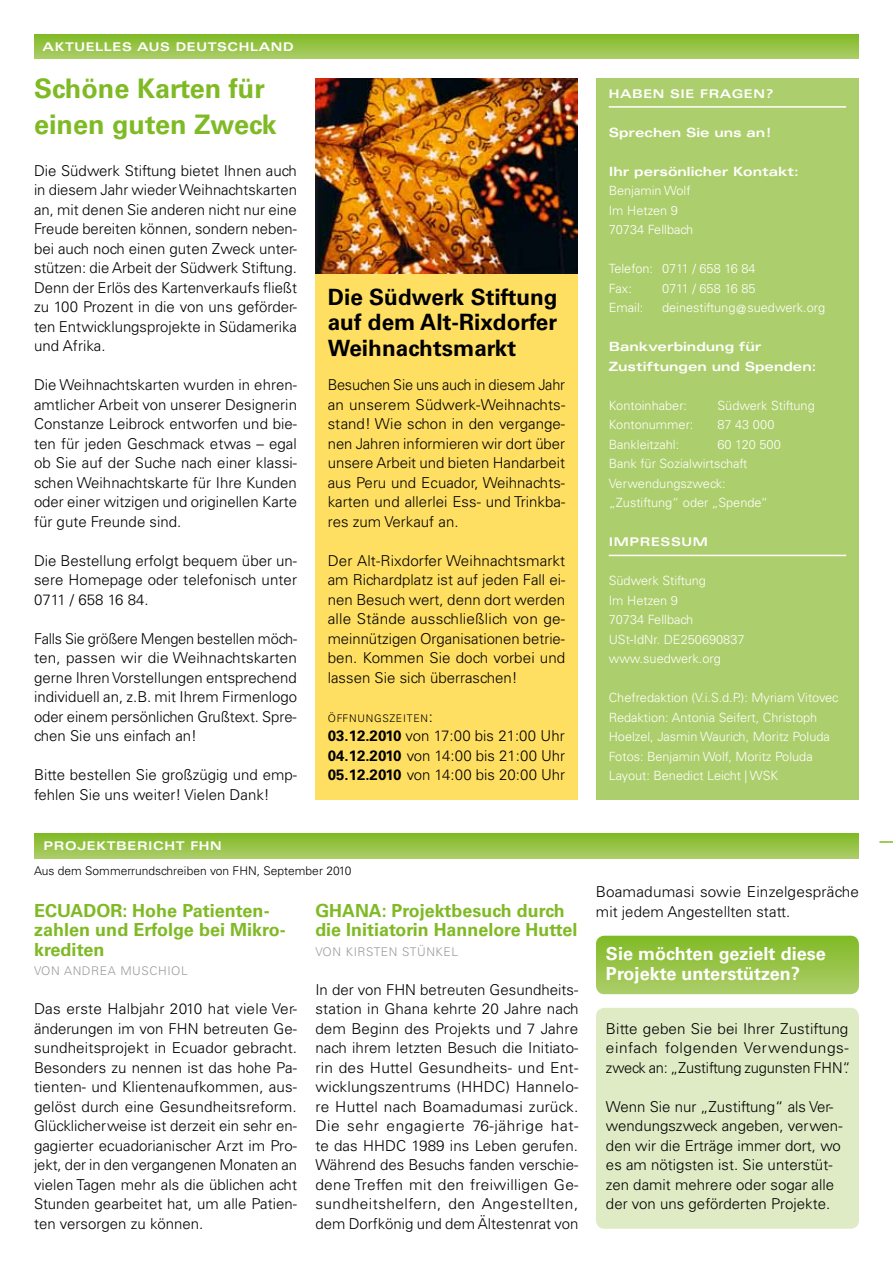
<style>
.page{position:relative;width:893px;height:1263px;background:#fff}
.page>*{position:absolute;margin:0;border:0;box-sizing:border-box;transform-origin:0 0}
.t1{font:700 27px "Univers LT Std";color:#7fba25}
.t2{font:700 22.5px/25.5px "Univers LT Std";color:#000;text-align:justify}
.t3{font:700 18px/19.5px "Univers LT Std";color:#7fba25}
.t4{font:700 18px/19.5px "Univers LT Std";color:#fff}
.t5{font:300 15px/19.5px "Univers LT Std";color:#000;text-align:justify}
.t6{font:300 12.75px/19.5px "Univers LT Std";color:#fff}
.t7{font:700 expanded 12.75px/19.5px "Univers LT Std";color:#fff}
.t8{font:700 expanded 12px "Univers LT Std";letter-spacing:.05em;color:#fff}
.t9{font:300 12px "Univers LT Std";color:#000}
.t10{font:300 12px "Univers LT Std";letter-spacing:.05em;color:#9a9b9b}
.t11{font:300 10.5px "Univers LT Std";letter-spacing:.07em;color:#000}
.s1{font-size:15px}
.s2{font-weight:700}
</style>
<div class="page">
<svg style="left:879px;top:841px;width:14px;height:2px"></svg>
<svg style="left:34px;top:34px;width:825px;height:25px;background:#96c347"></svg>
<div style="left:34px;top:834px;width:825px;height:24px;background:linear-gradient(to bottom,#81ba26,#aacc65)"></div>
<div style="left:596px;top:78px;width:263px;height:722px;background:#adce6c"></div>
<hr style="left:609px;top:555px;width:237px;height:1px;background:#fff">
<hr style="left:609px;top:106px;width:237px;height:2px;background:#fff">
<div style="left:315px;top:164px;width:263px;height:636px;background:#ffdf61"></div>
<img style="left:315px;top:78px;width:263px;height:195px">
<svg style="left:596px;top:936px;width:263px;height:58px;background:#96c348"></svg>
<div style="left:596px;top:1008px;width:263px;height:221px;background:#deebc5;border-radius:9px"></div>
<p class="t8" style="left:43px;top:40px;width:253px">AKTUELLES AUS DEUTSCHLAND</p>
<h1 class="t1" style="left:34px;top:72px;width:232px">Schöne Karten für</h1>
<p class="t8" style="left:609px;top:87px;width:166px">HABEN SIE FRAGEN?</p>
<h1 class="t1" style="left:34px;top:108px;width:244px">einen guten Zweck</h1>
<p class="t5" style="left:34px;top:161px;width:265px">Die Südwerk Stiftung bietet Ihnen auch in diesem Jahr wieder Weihnachtskarten an, mit denen Sie anderen nicht nur eine Freude bereiten können, sondern neben&shy;bei auch noch einen guten Zweck unter&shy;stützen: die Arbeit der Südwerk Stiftung.<br>Denn der Erlös des Kartenverkaufs ießt zu 100 Prozent in die von uns geförder&shy;ten Entwicklungsprojekte in Südamerika und Afrika.</p>
<p class="t5" style="left:34px;top:375px;width:265px">Die Weihnachtskarten wurden in ehren&shy;amtlicher Arbeit von unserer Designerin Constanze Leibrock entworfen und bie&shy;ten für jeden Geschmack etwas – egal ob Sie auf der Suche nach einer klassi&shy;schen Weihnachtskarte für Ihre Kunden oder einer witzigen und originellen Karte für gute Freunde sind.</p>
<p class="t5" style="left:34px;top:551px;width:265px">Die Bestellung erfolgt bequem über un&shy;sere Homepage oder telefonisch unter 0711 / 658 16 84.</p>
<p class="t5" style="left:34px;top:629px;width:265px">Falls Sie größere Mengen bestellen möch&shy;ten, passen wir die Weihnachtskarten gerne Ihren Vorstellungen entsprechend individuell an, z.B. mit Ihrem Firmenlogo oder einem persönlichen Grußtext. Spre&shy;chen Sie uns einfach an!</p>
<p class="t5" style="left:34px;top:765px;width:264px">Bitte bestellen Sie großzügig und emp&shy;fehlen Sie uns weiter! Vielen Dank!</p>
<p class="t7" style="left:609px;top:122px;width:165px">Sprechen Sie uns an!</p>
<p class="t7" style="left:609px;top:161px;width:192px">Ihr persönlicher Kontakt:</p>
<p class="t6" style="left:609px;top:181px;width:86px">Benjamin Wolf<br>Im Hetzen 9<br>70734 Fellbach</p>
<p class="t6" style="left:609px;top:259px;width:148px">Telefon: 0711 / 658 16 84<br>Fax:</p>
<p class="t6" style="left:662px;top:278px;width:95px">0711 / 658 16 85</p>
<h2 class="t2" style="left:328px;top:284px;width:231px">Die Südwerk Stiftung auf dem Alt-Rixdorfer Weihnachtsmarkt</h2>
<p class="t5" style="left:328px;top:375px;width:239px">Besuchen Sie uns auch in diesem Jahr an unserem Südwerk-Weihnachts&shy;stand! Wie schon in den vergange&shy;nen Jahren informieren wir dort über unsere Arbeit und bieten Handarbeit aus Peru und Ecuador, Weihnachts&shy;karten und allerlei Ess- und Trinkba&shy;res zum Verkauf an.</p>
<p class="t5" style="left:328px;top:551px;width:239px">Der Alt-Rixdorfer Weihnachtsmarkt am Richardplatz ist auf jeden Fall ei&shy;nen Besuch wert, denn dort werden alle Stände ausschließlich von ge&shy;meinnützigen Organisationen betrie&shy;ben. Kommen Sie doch vorbei und lassen Sie sich überraschen!</p>
<p class="t11" style="left:328px;top:712px;width:107px">ÖFFNUNGSZEITEN<span class="s1">:</span></p>
<p class="t5" style="left:328px;top:726px;width:239px"><span class="s2">03.12.2010</span> von 17:00 bis 21:00 Uhr <span class="s2">04.12.2010</span> von 14:00 bis 21:00 Uhr <span class="s2">05.12.2010</span> von 14:00 bis 20:00 Uhr</p>
<p class="t6" style="left:609px;top:298px;width:36px">Email:</p>
<p class="t6" style="left:662px;top:298px;width:165px">deinestiftung@suedwerk.org</p>
<p class="t7" style="left:609px;top:337px;width:209px">Bankverbindung für<br>Zustiftungen und Spenden:</p>
<p class="t6" style="left:609px;top:395px;width:80px">Kontoinhaber:</p>
<p class="t6" style="left:717px;top:395px;width:99px">Südwerk Stiftung</p>
<p class="t6" style="left:609px;top:415px;width:86px">Kontonummer:</p>
<p class="t6" style="left:717px;top:415px;width:59px">87 43 000</p>
<p class="t6" style="left:609px;top:434px;width:72px">Bankleitzahl:</p>
<p class="t6" style="left:609px;top:434px;width:174px;text-indent:109px">60 120 500<br>Bank für Sozialwirtschaft<br>Verwendungszweck: „Zustiftung“ oder „Spende“</p>
<p class="t8" style="left:609px;top:535px;width:101px">IMPRESSUM</p>
<p class="t6" style="left:609px;top:571px;width:137px">Südwerk Stiftung<br>Im Hetzen 9<br>70734 Fellbach<br>USt-IdNr. DE250690837 www.suedwerk.org</p>
<p class="t6" style="left:609px;top:688px;width:231px">Chefredaktion (V.i.S.d.P.): Myriam Vitovec Redaktion: Antonia Seifert, Christoph Hoelzel, Jasmin Waurich, Moritz Poluda Fotos: Benjamin Wolf, Moritz Poluda Layout: Benedict Leicht | WSK</p>
<p class="t8" style="left:44px;top:839px;width:180px">PROJEKTBERICHT FHN</p>
<p class="t9" style="left:34px;top:863px;width:319px">Aus dem Sommerrundschreiben von FHN, September 2010</p>
<p class="t3" style="left:34px;top:901px;width:253px">ECUADOR: Hohe Patienten&shy;zahlen und Erfolge bei Mikro&shy;krediten</p>
<p class="t10" style="left:34px;top:964px;width:155px">VON ANDREA MUSCHIOL</p>
<p class="t5" style="left:34px;top:999px;width:265px">Das erste Halbjahr 2010 hat viele Ver&shy;änderungen im von FHN betreuten Ge&shy;sundheitsprojekt in Ecuador gebracht.<br>Besonders zu nennen ist das hohe Pa&shy;tienten- und Klientenaufkommen, aus&shy;gelöst durch eine Gesundheitsreform.<br>Glücklicherweise ist derzeit ein sehr en&shy;gagierter ecuadorianischer Arzt im Pro&shy;jekt, der in den vergangenen Monaten an vielen Tagen mehr als die üblichen acht Stunden gearbeitet hat, um alle Patien&shy;ten versorgen zu können.</p>
<p class="t3" style="left:315px;top:901px;width:264px">GHANA: Projektbesuch durch die Initiatorin Hannelore Huttel</p>
<p class="t10" style="left:315px;top:944px;width:144px">VON KIRSTEN STÜNKEL</p>
<p class="t5" style="left:315px;top:980px;width:265px">In der von FHN betreuten Gesundheits&shy;station in Ghana kehrte 20 Jahre nach dem Beginn des Projekts und 7 Jahre nach ihrem letzten Besuch die Initiato&shy;rin des Huttel Gesundheits- und Ent&shy;wicklungszentrums (HHDC) Hannelo&shy;re Huttel nach Boamadumasi zurück.<br>Die sehr engagierte 76-jährige hat&shy;te das HHDC 1989 ins Leben gerufen.<br>Während des Besuchs fanden verschie&shy;dene Treffen mit den freiwilligen Ge&shy;sundheitshelfern, den Angestellten, dem Dorfkönig und dem Ältestenrat von</p>
<p class="t5" style="left:596px;top:882px;width:265px">Boamadumasi sowie Einzelgespräche mit jedem Angestellten statt.</p>
<p class="t4" style="left:606px;top:944px;width:221px">Sie möchten gezielt diese<br>Projekte unterstützen?</p>
<p class="t5" style="left:606px;top:1019px;width:246px;text-align:left">Bitte geben Sie bei Ihrer Zustiftung einfach folgenden Verwendungs&shy;zweck an: „Zustiftung zugunsten FHN“.</p>
<p class="t5" style="left:606px;top:1097px;width:238px;text-align:left">Wenn Sie nur „Zustiftung“ als Ver&shy;wendungszweck angeben, verwen&shy;den wir die Erträge immer dort, wo es am nötigsten ist. Sie unterstüt&shy;zen damit mehrere oder sogar alle der von uns geförderten Projekte.</p>
</div>
